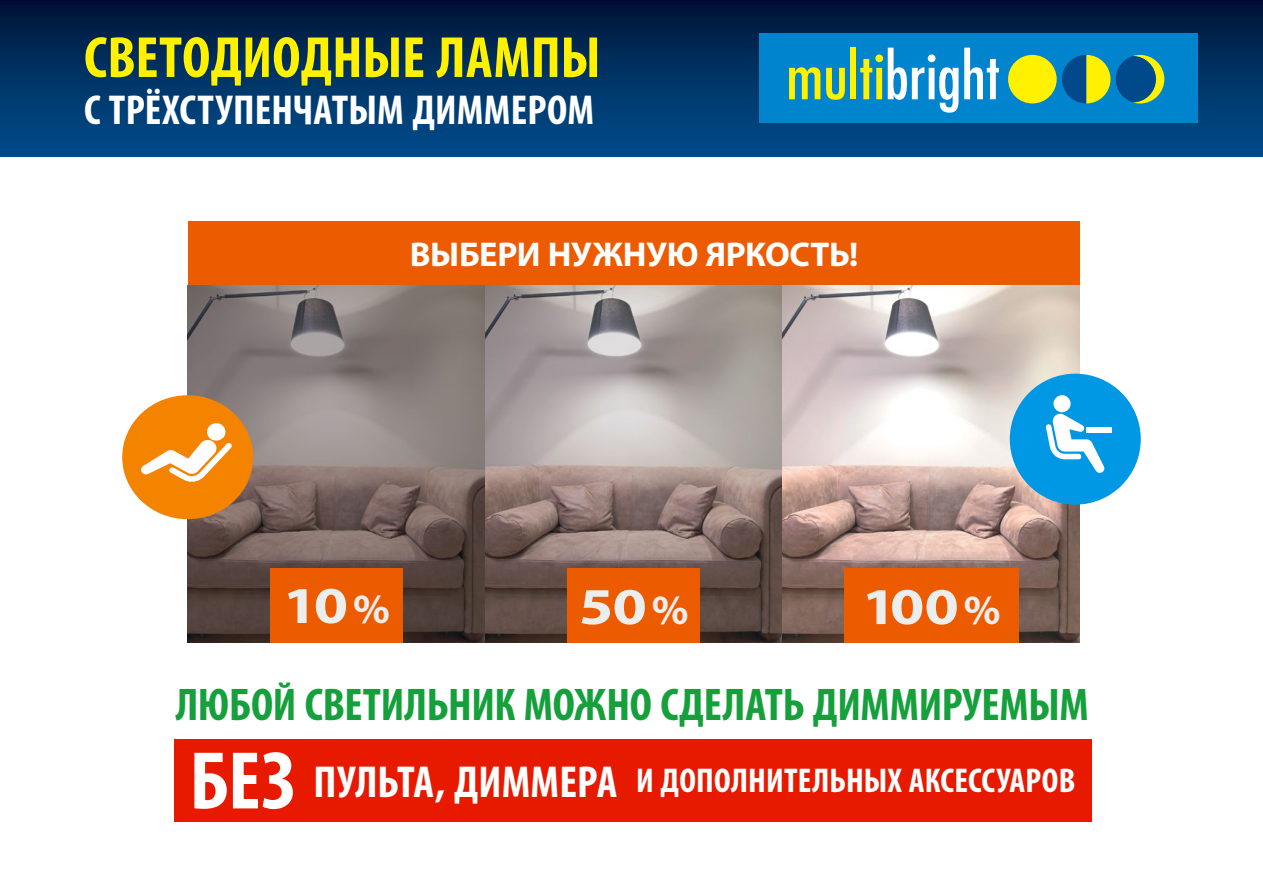
<style>
.page{position:relative;width:1263px;height:893px;background:#fff}
.page>*{position:absolute;margin:0;border:0;box-sizing:border-box;transform-origin:0 0}
.t1{font:700 condensed 82.5px "Myriad Pro";color:#fff}
.t2{font:700 condensed 58.5px "Myriad Pro";letter-spacing:.005em;color:#fff100}
.t3{font:700 52.05px "Myriad Pro";letter-spacing:-.035em;color:#eceded;scale:1.19 1}
.t4{font:700 condensed 46.05px "Myriad Pro";letter-spacing:-.005em;color:#15a03b}
.t5{font:700 condensed 42px "Myriad Pro";letter-spacing:.005em;color:#fff}
.t6{font:700 condensed 34.5px "Myriad Pro";letter-spacing:.005em;color:#fff}
.t7{font:700 34.5px "Myriad Pro";letter-spacing:-.01em;color:#fff}
.s1{font-size:41.85px}
.s2{font-size:45px}
</style>
<div class="page">
<div style="left:0;top:0;width:1263px;height:156px;background:linear-gradient(to bottom,#001437,#004e8d)"></div>
<div style="left:174px;top:739px;width:917px;height:83px;background:#e71a00"></div>
<div style="left:188px;top:221px;width:892px;height:64px;background:#ed5b00"></div>
<img style="left:188px;top:285px;width:892px;height:357px">
<div style="left:270px;top:568px;width:133px;height:74px;background:#ed5b00"></div>
<div style="left:567px;top:568px;width:133px;height:74px;background:#ed5b00"></div>
<div style="left:844px;top:568px;width:174px;height:74px;background:#ed5b00"></div>
<div style="left:122px;top:395px;width:131px;height:124px;background:#f48300;border-radius:50%"></div>
<svg style="left:141px;top:423px;width:91px;height:59px"></svg>
<div style="left:1010px;top:374px;width:131px;height:131px;background:#0097e5;border-radius:50%"></div>
<div style="left:1086px;top:427px;width:25px;height:5px;background:#fff"></div>
<div style="left:1053px;top:395px;width:17px;height:17px;background:#fff;border-radius:50%"></div>
<svg style="left:1046px;top:414px;width:59px;height:59px"></svg>
<div style="left:759px;top:33px;width:438px;height:90px;background:#0084ce"></div>
<div style="left:1008px;top:55px;width:49px;height:48px;background:#fff100;border-radius:50%"></div>
<svg style="left:1116px;top:55px;width:48px;height:48px"></svg>
<svg style="left:1062px;top:55px;width:48px;height:48px"></svg>
<svg style="left:789px;top:67px;width:31px;height:32px"></svg>
<svg style="left:826px;top:68px;width:19px;height:32px"></svg>
<div style="left:850px;top:48px;width:6px;height:51px;background:#fff100"></div>
<svg style="left:860px;top:48px;width:98px;height:65px"></svg>
<svg style="left:964px;top:48px;width:35px;height:51px"></svg>
<h2 class="t2" style="left:84px;top:21px;width:518px">СВЕТОДИОДНЫЕ ЛАМПЫ</h2>
<p class="t5" style="left:84px;top:84px;width:512px">С ТРЁХСТУПЕНЧАТЫМ ДИММЕРОМ</p>
<p class="t7" style="left:410px;top:232px;width:450px">ВЫБЕРИ НУЖНУЮ ЯРКОСТЬ!</p>
<h3 class="t3" style="left:283px;top:571px;width:91px">10<span class="s1">%</span></h3>
<h3 class="t3" style="left:579px;top:573px;width:94px">50<span class="s1">%</span></h3>
<h3 class="t3" style="left:862px;top:573px;width:118px">100<span class="s1">%</span></h3>
<h3 class="t4" style="left:176px;top:676px;width:915px">ЛЮБОЙ СВЕТИЛЬНИК МОЖНО СДЕЛАТЬ ДИММИРУЕМЫМ</h3>
<h1 class="t1" style="left:190px;top:729px;width:107px">БЕЗ</h1>
<p class="t6" style="left:314px;top:759px;width:763px"><span class="s2">ПУЛЬТА, ДИММЕРА</span> И ДОПОЛНИТЕЛЬНЫХ АКСЕССУАРОВ</p>
</div>
